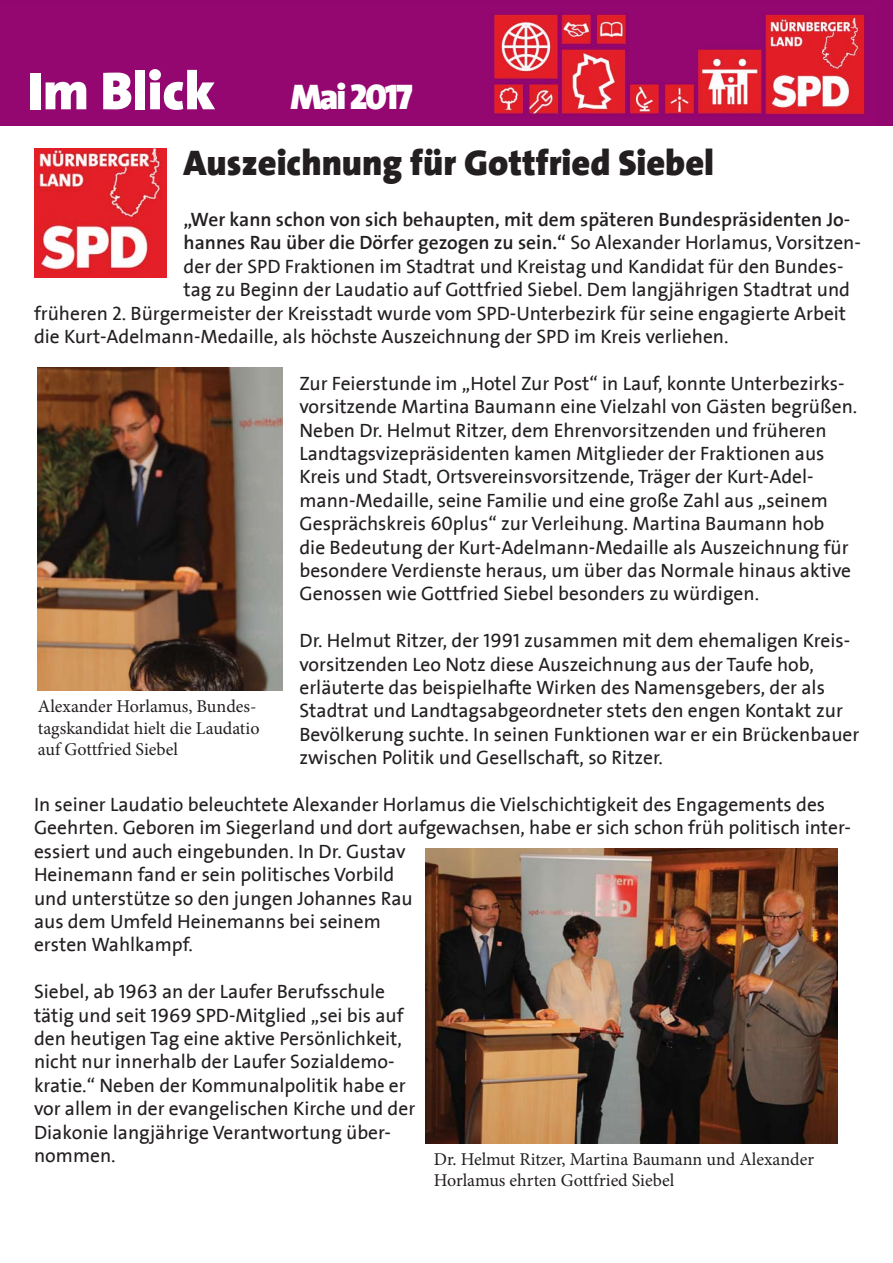
<style>
.page{position:relative;width:893px;height:1263px;background:#fff}
.page>*{position:absolute;margin:0;border:0;box-sizing:border-box;transform-origin:0 0}
.t1{font:900 54px "SPD The Sans";color:#fff}
.t2{font:900 36px "SPD The Sans";color:#231f20}
.t3{font:900 36px "SPD The Sans";letter-spacing:-.06em;color:#fff}
.t4{font:19.5px/23.4px "SPD2002 The Sans";color:#231f20}
.t5{font:700 19.5px "SPD2002 The Sans";color:#231f20}
.t6{font:18px/21.6px "Minion Pro";color:#231f20}
.s1{font-weight:400}
</style>
<div class="page">
<div style="left:0;top:0;width:893px;height:126px;background:#920670"></div>
<img style="left:492px;top:13px;width:378px;height:104px">
<img style="left:34px;top:148px;width:133px;height:129px">
<img style="left:38px;top:368px;width:244px;height:322px">
<img style="left:425px;top:848px;width:413px;height:295px">
<h1 class="t1" style="left:28px;top:56px;width:189px">Im Blick</h1>
<h2 class="t3" style="left:290px;top:74px;width:124px">Mai 2017</h2>
<h2 class="t2" style="left:184px;top:140px;width:532px">Auszeichnung für Gottfried Siebel</h2>
<p class="t5" style="left:184px;top:209px;width:668px">„Wer kann schon von sich behaupten, mit dem späteren Bundespräsidenten Jo-</p>
<p class="t5" style="left:184px;top:232px;width:679px">hannes Rau über die Dörfer gezogen zu sein.“ <span class="s1">So Alexander Horlamus, Vorsitzen-</span></p>
<p class="t4" style="left:184px;top:255px;width:661px">der der SPD Fraktionen im Stadtrat und Kreistag und Kandidat für den Bundes-</p>
<p class="t4" style="left:184px;top:278px;width:668px">tag zu Beginn der Laudatio auf Gottfried Siebel. Dem langjährigen Stadtrat und</p>
<p class="t4" style="left:34px;top:302px;width:814px">früheren 2. Bürgermeister der Kreisstadt wurde vom SPD-Unterbezirk für seine engagierte Arbeit</p>
<p class="t4" style="left:34px;top:325px;width:696px">die Kurt-Adelmann-Medaille, als höchste Auszeichnung der SPD im Kreis verliehen.</p>
<p class="t4" style="left:299px;top:372px;width:559px">Zur Feierstunde im „Hotel Zur Post“ in Lauf, konnte Unterbezirks&shy;vorsitzende Martina Baumann eine Vielzahl von Gästen begrüßen.<br>Neben Dr. Helmut Ritzer, dem Ehrenvorsitzenden und früheren Landtagsvizepräsidenten kamen Mitglieder der Fraktionen aus Kreis und Stadt, Ortsvereinsvorsitzende, Träger der Kurt-Adel&shy;mann-Medaille, seine Familie und eine große Zahl aus „seinem Gesprächskreis 60plus“ zur Verleihung. Martina Baumann hob<br>die Bedeutung der Kurt-Adelmann-Medaille als Auszeichnung für besondere Verdienste heraus, um über das Normale hinaus aktive Genossen wie Gottfried Siebel besonders zu würdigen.</p>
<p class="t4" style="left:299px;top:629px;width:561px">Dr. Helmut Ritzer, der 1991 zusammen mit dem ehemaligen Kreis&shy;vorsitzenden Leo Notz diese Auszeichnung aus der Taufe hob, erläuterte das beispielhafte Wirken des Namensgebers, der als Stadtrat und Landtagsabgeordneter stets den engen Kontakt zur Bevölkerung suchte. In seinen Funktionen war er ein Brückenbauer zwischen Politik und Gesellschaft, so Ritzer.</p>
<p class="t4" style="left:34px;top:793px;width:818px">In seiner Laudatio beleuchtete Alexander Horlamus die Vielschichtigkeit des Engagements des Geehrten. Geboren im Siegerland und dort aufgewachsen, habe er sich schon früh politisch inter&shy;essiert und auch eingebunden. In Dr. Gustav<br>Heinemann fand er sein politisches Vorbild<br>und unterstütze so den jungen Johannes Rau<br>aus dem Umfeld Heinemanns bei seinem<br>ersten Wahlkampf.</p>
<p class="t4" style="left:34px;top:980px;width:383px">Siebel, ab 1963 an der Laufer Berufsschule tätig und seit 1969 SPD-Mitglied „sei bis auf den heutigen Tag eine aktive Persönlichkeit, nicht nur innerhalb der Laufer Sozialdemo&shy;kratie.“ Neben der Kommunalpolitik habe er vor allem in der evangelischen Kirche und der Diakonie langjährige Verantwortung über&shy;nommen.</p>
<p class="t6" style="left:38px;top:697px;width:223px">Alexander Horlamus, Bundes&shy;tagskandidat hielt die Laudatio auf Gottfried Siebel</p>
<p class="t6" style="left:434px;top:1150px;width:382px">Dr. Helmut Ritzer, Martina Baumann und Alexander<br>Horlamus ehrten Gottfried Siebel</p>
</div>
